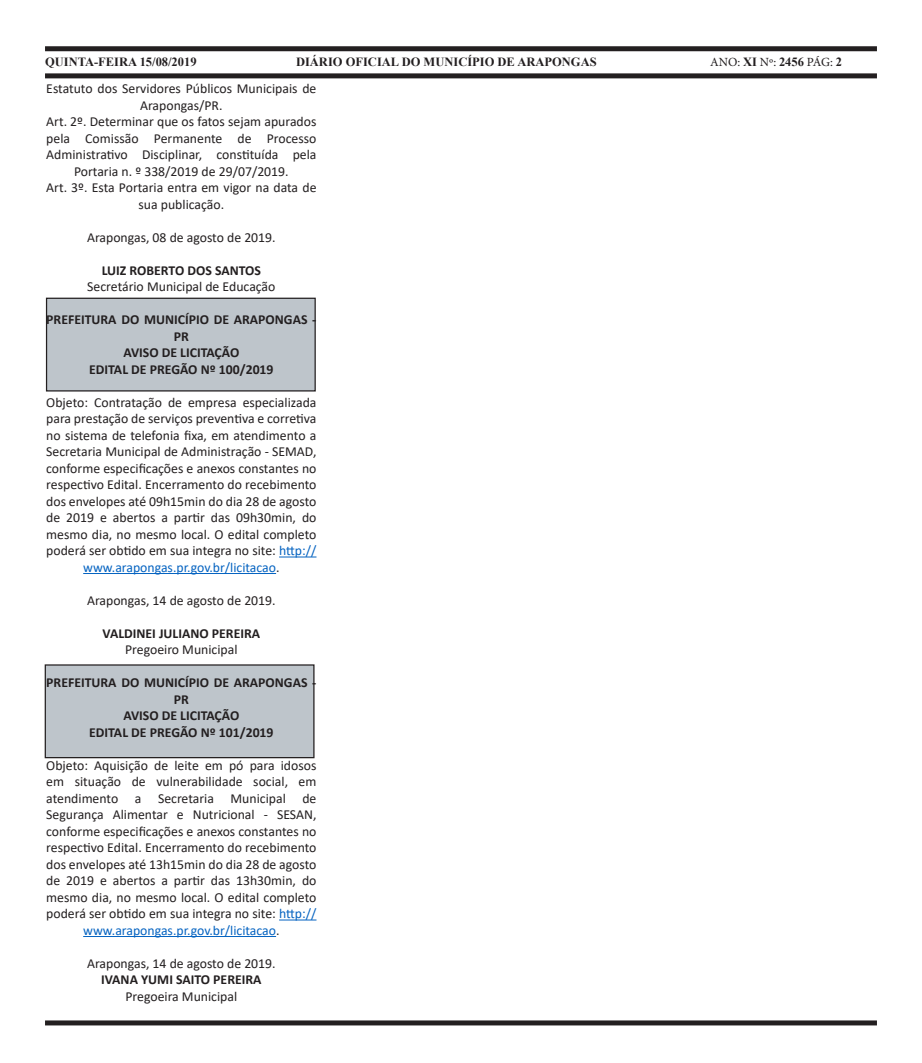
<style>
.page{position:relative;width:922px;height:1063px;background:#fff}
.page>*{position:absolute;margin:0;border:0;box-sizing:border-box;transform-origin:0 0}
.t1{font:13.75px/16.5px "Calibri";color:#231f20;text-align:center}
.t2{font:700 13.75px/16.5px "Calibri";color:#231f20;text-align:center}
.t3{font:700 12.5px "Times New Roman";color:#231f20}
.t4{font:12.5px "Minion Pro";letter-spacing:-.005em;color:#231f20}
.s1{font-family:"Times New Roman";font-weight:700}
.s2{color:#0563c1}
</style>
<div class="page">
<div style="left:45px;top:1020px;width:831px;height:5px;background:#231f20"></div>
<div style="left:45px;top:46px;width:831px;height:5px;background:#231f20"></div>
<div style="left:45px;top:73px;width:831px;height:5px;background:#231f20"></div>
<div style="left:45px;top:665px;width:269px;height:93px;background:#bec5cb"></div>
<div style="left:45px;top:664px;width:269px;height:94px;border:1px solid #231f20"></div>
<div style="left:47px;top:298px;width:268px;height:93px;background:#bec5cb"></div>
<div style="left:46px;top:298px;width:270px;height:94px;border:1px solid #231f20"></div>
<hr style="left:279px;top:557px;width:37px;height:1px;background:#0563c1">
<hr style="left:83px;top:573px;width:193px;height:1px;background:#0563c1">
<hr style="left:279px;top:920px;width:37px;height:1px;background:#0563c1">
<hr style="left:83px;top:936px;width:193px;height:1px;background:#0563c1">
<p class="t3" style="left:45px;top:53px;width:153px">QUINTA-FEIRA 15/08/2019</p>
<p class="t3" style="left:296px;top:53px;width:302px">DIÁRIO OFICIAL DO MUNICÍPIO DE ARAPONGAS</p>
<p class="t4" style="left:710px;top:53px;width:133px">ANO: <span class="s1">XI</span> Nº: <span class="s1">2456</span> PÁG: <span class="s1">2</span></p>
<p class="t1" style="left:46px;top:80px;width:271px">Estatuto dos Servidores Públicos Municipais de<br>Arapongas/PR.</p>
<p class="t1" style="left:46px;top:113px;width:271px">Art. 2º. Determinar que os fatos sejam apurados pela Comissão Permanente de Processo Administrativo Disciplinar, constituída pela Portaria n. º 338/2019 de 29/07/2019.</p>
<p class="t1" style="left:46px;top:179px;width:272px">Art. 3º. Esta Portaria entra em vigor na data de sua publicação.</p>
<p class="t1" style="left:87px;top:229px;width:190px">Arapongas, 08 de agosto de 2019.</p>
<p class="t2" style="left:102px;top:262px;width:161px">LUIZ ROBERTO DOS SANTOS</p>
<p class="t1" style="left:87px;top:278px;width:190px">Secretário Municipal de Educação</p>
<p class="t2" style="left:46px;top:311px;width:271px">PREFEITURA DO MUNICÍPIO DE ARAPONGAS -<br>PR</p>
<p class="t2" style="left:123px;top:344px;width:117px">AVISO DE LICITAÇÃO</p>
<p class="t2" style="left:89px;top:361px;width:186px">EDITAL DE PREGÃO Nº 100/2019</p>
<p class="t1" style="left:46px;top:394px;width:272px">Objeto: Contratação de empresa especializada para prestação de serviços preventiva e corretiva no sistema de telefonia fixa, em atendimento a Secretaria Municipal de Administração - SEMAD, conforme especificações e anexos constantes no respectivo Edital. Encerramento do recebimento dos envelopes até 09h15min do dia 28 de agosto de 2019 e abertos a partir das 09h30min, do mesmo dia, no mesmo local. O edital completo poderá ser obtido em sua integra no site: <span class="s2">http:// www.arapongas.pr.gov.br/licitacao</span>.</p>
<p class="t1" style="left:87px;top:592px;width:190px">Arapongas, 14 de agosto de 2019.</p>
<p class="t2" style="left:103px;top:625px;width:159px">VALDINEI JULIANO PEREIRA</p>
<p class="t1" style="left:125px;top:641px;width:114px">Pregoeiro Municipal</p>
<p class="t2" style="left:46px;top:674px;width:271px">PREFEITURA DO MUNICÍPIO DE ARAPONGAS -<br>PR</p>
<p class="t2" style="left:123px;top:707px;width:117px">AVISO DE LICITAÇÃO</p>
<p class="t2" style="left:89px;top:724px;width:186px">EDITAL DE PREGÃO Nº 101/2019</p>
<p class="t1" style="left:46px;top:757px;width:272px">Objeto: Aquisição de leite em pó para idosos em situação de vulnerabilidade social, em atendimento a Secretaria Municipal de Segurança Alimentar e Nutricional - SESAN, conforme especificações e anexos constantes no respectivo Edital. Encerramento do recebimento dos envelopes até 13h15min do dia 28 de agosto de 2019 e abertos a partir das 13h30min, do mesmo dia, no mesmo local. O edital completo poderá ser obtido em sua integra no site: <span class="s2">http:// www.arapongas.pr.gov.br/licitacao</span>.</p>
<p class="t1" style="left:87px;top:955px;width:190px">Arapongas, 14 de agosto de 2019.</p>
<p class="t2" style="left:101px;top:971px;width:162px">IVANA YUMI SAITO PEREIRA</p>
<p class="t1" style="left:125px;top:988px;width:113px">Pregoeira Municipal</p>
</div>
